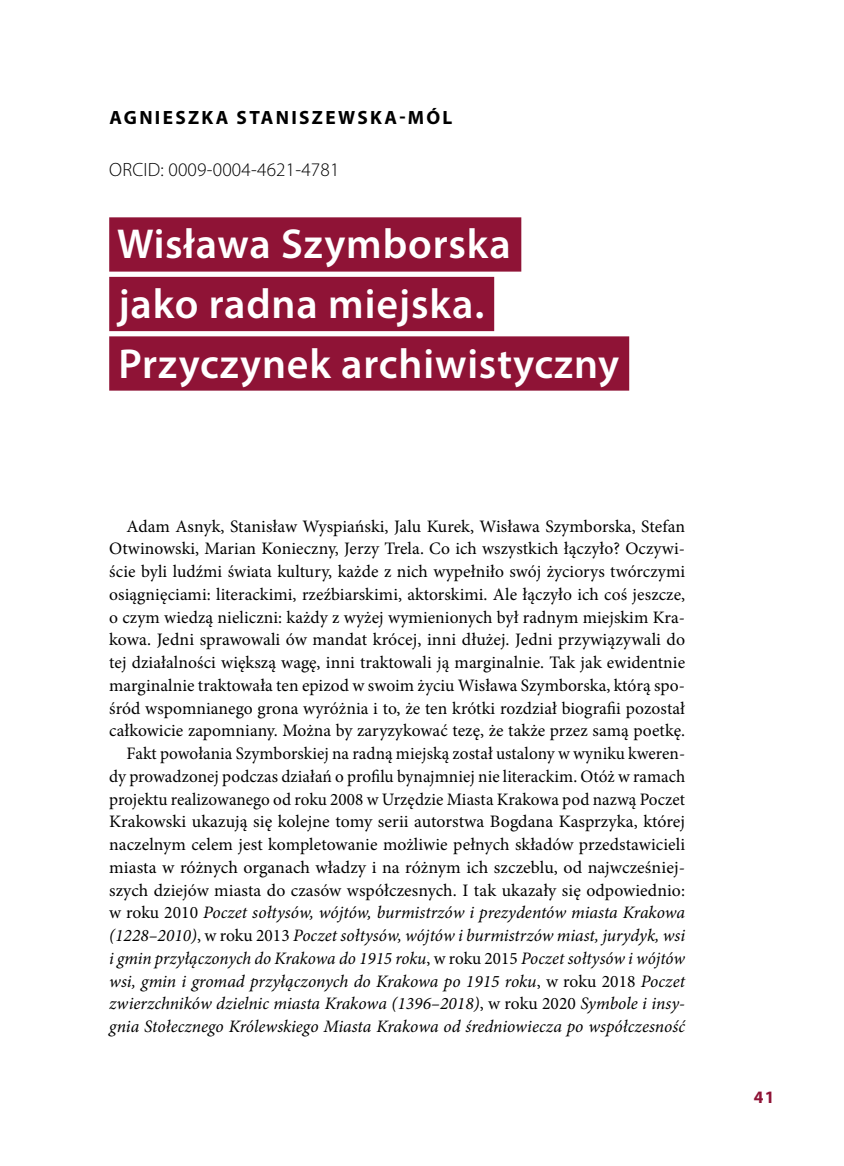
<style>
.page{position:relative;width:844px;height:1166px;background:#fff}
.page>*{position:absolute;margin:0;border:0;box-sizing:border-box;transform-origin:0 0}
.t1{font:600 42px/59.5px "Myriad Pro";letter-spacing:.02em;color:#fff}
.t2{font:700 19.25px "Myriad Pro";letter-spacing:.12em;color:#000}
.t3{font:300 19.25px "Myriad Pro";letter-spacing:.01em;color:#000}
.t4{font:17.5px/22.8px "Minion Pro";letter-spacing:.005em;color:#000;text-align:right}
.t5{font:700 17.5px "Myriad Pro";color:#8f1336}
.s1{font-style:italic}
</style>
<div class="page">
<hr style="left:0;top:0;width:1px;height:1166px;background:#8f1336">
<div style="left:109px;top:217px;width:412px;height:55px;background:#8f1336"></div>
<div style="left:109px;top:277px;width:385px;height:54px;background:#8f1336"></div>
<div style="left:109px;top:336px;width:520px;height:55px;background:#8f1336"></div>
<p class="t2" style="left:109px;top:105px;width:44px">AGNIESZKA</p>
<p class="t2" style="left:236px;top:105px;width:28px">STANISZEWSKA</p>
<p class="t2" style="left:399px;top:105px;width:41px">-MÓL</p>
<p class="t3" style="left:109px;top:158px;width:232px">ORCID: 0009-0004-4621-4781</p>
<h1 class="t1" style="left:117px;top:214px;width:503px">Wisława Szymborska<br>jako radna miejska.<br>Przyczynek archiwistyczny</h1>
<p class="t4" style="left:109px;top:515px;width:577px">Adam Asnyk, Stanisław Wyspiański, Jalu Kurek, Wisława Szymborska, Stefan Otwinowski, Marian Konieczny, Jerzy Trela. Co ich wszystkich łączyło? Oczywi&shy;ście byli ludźmi świata kultury, każde z nich wypełniło swój życiorys twórczymi osiągnięciami: literackimi, rzeźbiarskimi, aktorskimi. Ale łączyło ich coś jeszcze, o czym wiedzą nieliczni: każdy z wyżej wymienionych był radnym miejskim Kra&shy;kowa. Jedni sprawowali ów mandat krócej, inni dłużej. Jedni przywiązywali do tej działalności większą wagę, inni traktowali ją marginalnie. Tak jak ewidentnie marginalnie traktowała ten epizod w swoim życiu Wisława Szymborska, którą spo&shy;śród wspomnianego grona wyróżnia i to, że ten krótki rozdział biografii pozostał całkowicie zapomniany. Można by zaryzykować tezę, że także przez samą poetkę.<br>Fakt powołania Szymborskiej na radną miejską został ustalony w wyniku kweren&shy;dy prowadzonej podczas działań o profilu bynajmniej nie literackim. Otóż w ramach projektu realizowanego od roku 2008 w Urzędzie Miasta Krakowa pod nazwą Poczet Krakowski ukazują się kolejne tomy serii autorstwa Bogdana Kasprzyka, której naczelnym celem jest kompletowanie możliwie pełnych składów przedstawicieli miasta w różnych organach władzy i na różnym ich szczeblu, od najwcześniej&shy;szych dziejów miasta do czasów współczesnych. I tak ukazały się odpowiednio: w roku 2010 <span class="s1">Poczet sołtysów, wójtów, burmistrzów i prezydentów miasta Krakowa (1228–2010)</span>, w roku 2013 <span class="s1">Poczet sołtysów, wójtów i burmistrzów miast, jurydyk, wsi i gmin przyłączonych do Krakowa do 1915 roku</span>, w roku 2015 <span class="s1">Poczet sołtysów i wójtów wsi, gmin i gromad przyłączonych do Krakowa po 1915 roku</span>, w roku 2018 <span class="s1">Poczet zwierzchników dzielnic miasta Krakowa (1396–2018)</span>, w roku 2020 <span class="s1">Symbole i insy&shy;gnia Stołecznego Królewskiego Miasta Krakowa od średniowiecza po współczesność</span></p>
<p class="t5" style="left:753px;top:1086px;width:22px">41</p>
</div>
